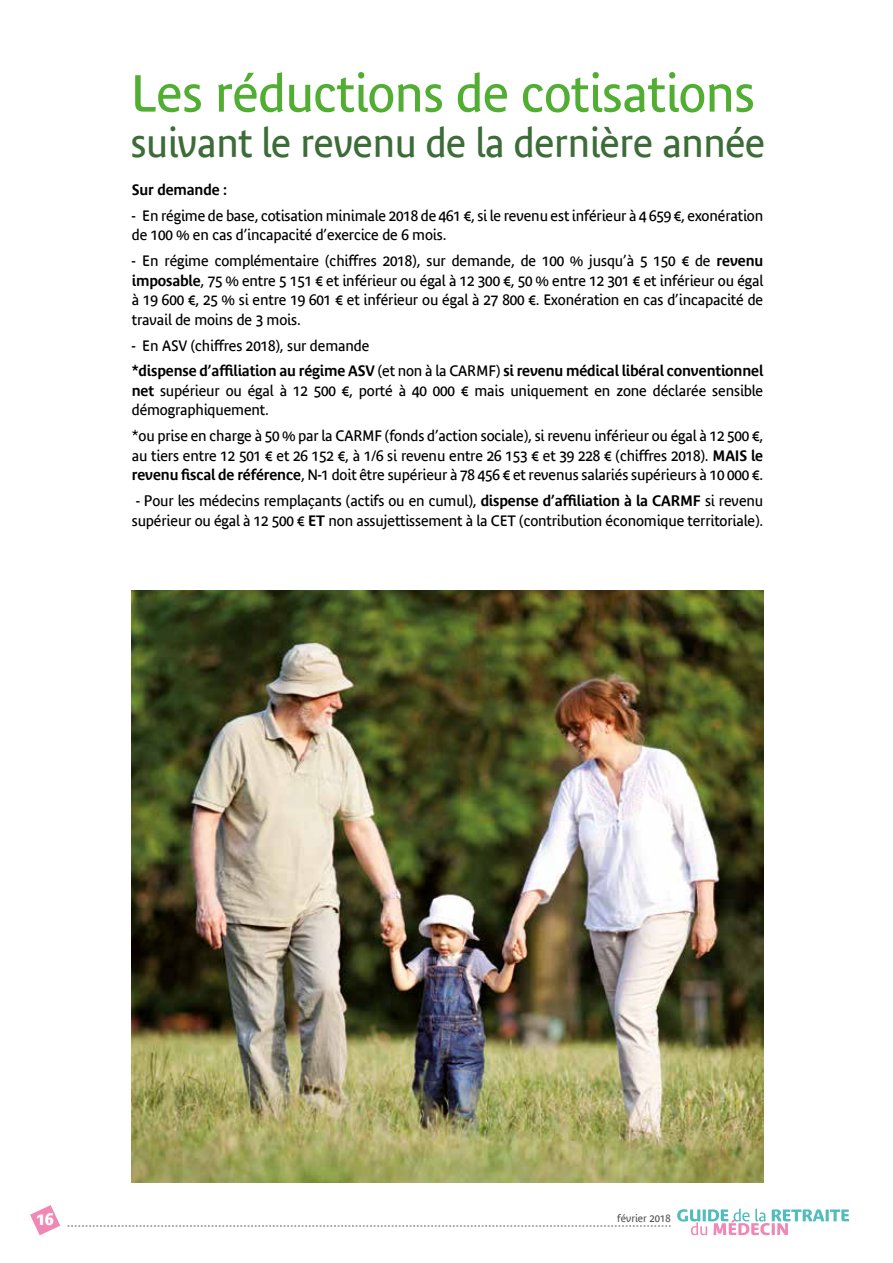
<style>
.page{position:relative;width:893px;height:1263px;background:#fff}
.page>*{position:absolute;margin:0;border:0;box-sizing:border-box;transform-origin:0 0}
.t1{font:51.45px "Bienvenue";letter-spacing:-.01em;color:#52ae32}
.t2{font:40.2px "Bienvenue";letter-spacing:-.01em;color:#3c6c37}
.t3{font:700 16.8px "Bienvenue";color:#fff}
.t4{font:15px/19.5px "Bienvenue";letter-spacing:-.01em;color:#000}
.t5{font:600 15px/25.8px "Bienvenue";letter-spacing:-.01em;color:#000}
.t6{font:10.5px "Bienvenue";color:#575756}
.s1{font-weight:600}
.s2{font-weight:400}
</style>
<div class="page">
<svg style="left:677px;top:1208px;width:172px;height:27px"></svg>
<svg style="left:30px;top:1205px;width:30px;height:30px"></svg>
<svg style="left:68px;top:1226px;width:603px;height:1px"></svg>
<img style="left:132px;top:590px;width:631px;height:592px">
<h1 class="t1" style="left:131px;top:64px;width:626px">Les réductions de cotisations</h1>
<h2 class="t2" style="left:131px;top:120px;width:636px">suivant le revenu de la dernière année</h2>
<p class="t5" style="left:132px;top:177px;width:97px">Sur demande :</p>
<p class="t4" style="left:132px;top:206px;width:633px">- En régime de base, cotisation minimale 2018 de 461 €, si le revenu est inférieur à 4 659 €, exonération de 100 % en cas d’incapacité d’exercice de 6 mois.</p>
<p class="t4" style="left:132px;top:251px;width:633px;text-align:justify">- En régime complémentaire (chiffres 2018), sur demande, de 100 % jusqu’à 5 150 € de <span class="s1">revenu imposable</span>, 75 % entre 5 151 € et inférieur ou égal à 12 300 €, 50 % entre 12 301 € et inférieur ou égal à 19 600 €, 25 % si entre 19 601 € et inférieur ou égal à 27 800 €. Exonération en cas d’incapacité de travail de moins de 3 mois.</p>
<p class="t5" style="left:132px;top:332px;width:633px"><span class="s2">- En ASV (chiffres 2018), sur demande<br></span>*dispense d’affiliation au régime ASV <span class="s2">(et non à la CARMF)</span> si revenu médical libéral conventionnel</p>
<p class="t4" style="left:132px;top:381px;width:633px"><span class="s1">net</span> supérieur ou égal à 12 500 €, porté à 40 000 € mais uniquement en zone déclarée sensible démographiquement.</p>
<p class="t4" style="left:132px;top:426px;width:633px;text-align:justify">*ou prise en charge à 50 % par la CARMF (fonds d’action sociale), si revenu inférieur ou égal à 12 500 €, au tiers entre 12 501 € et 26 152 €, à 1/6 si revenu entre 26 153 € et 39 228 € (chiffres 2018). <span class="s1">MAIS le revenu fiscal de référence</span>, N-1 doit être supérieur à 78 456 € et revenus salariés supérieurs à 10 000 €.</p>
<p class="t4" style="left:132px;top:491px;width:633px">- Pour les médecins remplaçants (actifs ou en cumul), <span class="s1">dispense d’affiliation à la CARMF</span> si revenu supérieur ou égal à 12 500 € <span class="s1">ET</span> non assujettissement à la CET (contribution économique territoriale).</p>
<p class="t3" style="left:37px;top:1209px;width:18px">16</p>
<p class="t6" style="left:617px;top:1212px;width:55px">février 2018</p>
</div>
